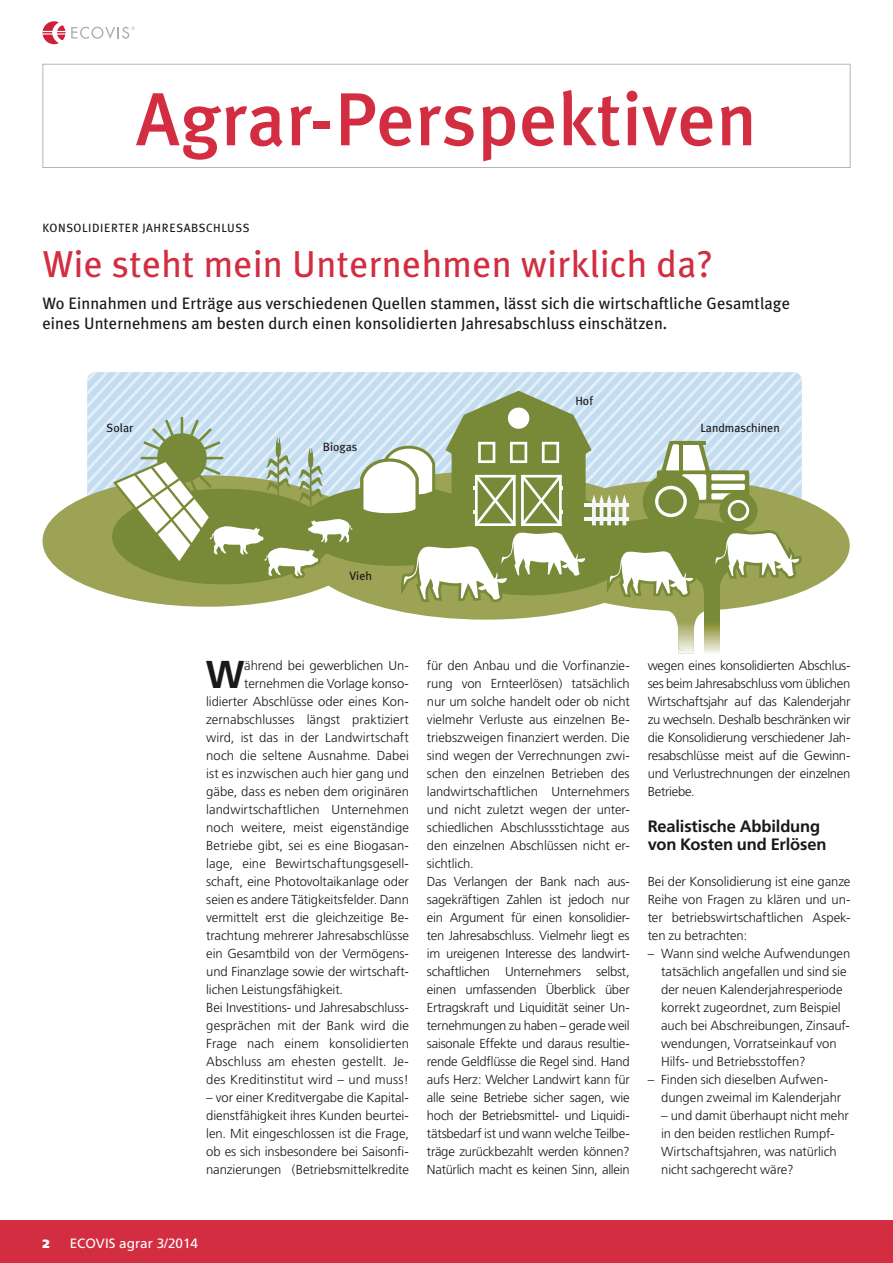
<style>
.page{position:relative;width:893px;height:1263px;background:#fff}
.page>*{position:absolute;margin:0;border:0;box-sizing:border-box;transform-origin:0 0}
.t1{font:500 75px "Meta Plus";letter-spacing:.01em;color:#d32d41}
.t2{font:700 38.85px "Frutiger";color:#1a181b}
.t3{font:37.5px "Meta Plus";letter-spacing:.01em;color:#d32d41}
.t4{font:16.5px/19.5px "Meta Plus";letter-spacing:.005em;color:#1a181b}
.t5{font:700 16.5px/18px "Frutiger";letter-spacing:-.01em;color:#1a181b}
.t6{font:13.5px "Frutiger";color:#fff}
.t7{font:300 13.05px/18px "Frutiger";letter-spacing:-.005em;color:#1a181b}
.t8{font:12px "Meta Plus";letter-spacing:.005em;color:#1a181b}
.t9{font:12px "Meta Plus";letter-spacing:.04em;color:#1a181b}
.t10{font:900 12px "Frutiger";color:#fff}
</style>
<div class="page">
<div style="left:0;top:1220px;width:893px;height:43px;background:#d32d41"></div>
<svg style="left:71px;top:27px;width:64px;height:12px"></svg>
<svg style="left:43px;top:21px;width:22px;height:23px"></svg>
<svg style="left:43px;top:64px;width:807px;height:104px"></svg>
<svg style="left:43px;top:372px;width:807px;height:282px"></svg>
<h1 class="t1" style="left:136px;top:76px;width:622px">Agrar-Perspektiven</h1>
<p class="t9" style="left:43px;top:221px;width:209px">KONSOLIDIERTER JAHRESABSCHLUSS</p>
<h3 class="t3" style="left:43px;top:242px;width:672px">Wie steht mein Unternehmen wirklich da?</h3>
<p class="t4" style="left:43px;top:293px;width:749px">Wo Einnahmen und Erträge aus verschiedenen Quellen stammen, lässt sich die wirtschaftliche Gesamtlage eines Unternehmens am besten durch einen konsolidierten Jahresabschluss einschätzen.</p>
<p class="t8" style="left:107px;top:421px;width:28px">Solar</p>
<p class="t8" style="left:323px;top:440px;width:36px">Biogas</p>
<p class="t8" style="left:575px;top:393px;width:19px">Hof</p>
<p class="t8" style="left:700px;top:421px;width:81px">Landmaschinen</p>
<p class="t8" style="left:350px;top:569px;width:24px">Vieh</p>
<h2 class="t2" style="left:206px;top:652px;width:40px">W</h2>
<p class="t7" style="left:244px;top:656px;width:166px">ährend bei gewerblichen Un-</p>
<p class="t7" style="left:244px;top:674px;width:166px">ternehmen die Vorlage konso-</p>
<p class="t7" style="left:206px;top:692px;width:204px">lidierter Abschlüsse oder eines Kon-</p>
<p class="t7" style="left:206px;top:710px;width:204px">zernabschlusses längst praktiziert</p>
<p class="t7" style="left:206px;top:728px;width:204px">wird, ist das in der Landwirtschaft</p>
<p class="t7" style="left:206px;top:746px;width:204px">noch die seltene Ausnahme. Dabei</p>
<p class="t7" style="left:206px;top:764px;width:204px">ist es inzwischen auch hier gang und</p>
<p class="t7" style="left:206px;top:782px;width:204px">gäbe, dass es neben dem originären</p>
<p class="t7" style="left:206px;top:800px;width:204px">landwirtschaftlichen Unternehmen</p>
<p class="t7" style="left:206px;top:818px;width:204px">noch weitere, meist eigenständige</p>
<p class="t7" style="left:206px;top:836px;width:204px">Betriebe gibt, sei es eine Biogasan-</p>
<p class="t7" style="left:206px;top:854px;width:204px">lage, eine Bewirtschaftungsgesell-</p>
<p class="t7" style="left:206px;top:872px;width:204px">schaft, eine Photovoltaikanlage oder</p>
<p class="t7" style="left:206px;top:890px;width:204px">seien es andere Tätigkeitsfelder. Dann</p>
<p class="t7" style="left:206px;top:908px;width:204px">vermittelt erst die gleichzeitige Be-</p>
<p class="t7" style="left:206px;top:926px;width:204px">trachtung mehrerer Jahresabschlüsse</p>
<p class="t7" style="left:206px;top:944px;width:204px">ein Gesamtbild von der Vermögens-</p>
<p class="t7" style="left:206px;top:962px;width:204px">und Finanzlage sowie der wirtschaft-</p>
<p class="t7" style="left:206px;top:980px;width:138px">lichen Leistungsfähigkeit.</p>
<p class="t7" style="left:206px;top:998px;width:204px">Bei Investitions- und Jahresabschluss-</p>
<p class="t7" style="left:206px;top:1016px;width:204px">gesprächen mit der Bank wird die</p>
<p class="t7" style="left:206px;top:1034px;width:204px">Frage nach einem konsolidierten</p>
<p class="t7" style="left:206px;top:1052px;width:204px">Abschluss am ehesten gestellt. Je-</p>
<p class="t7" style="left:206px;top:1070px;width:204px">des Kreditinstitut wird – und muss!</p>
<p class="t7" style="left:206px;top:1088px;width:204px;text-align:justify">– vor einer Kreditvergabe die Kapital&shy;dienstfähigkeit ihres Kunden beurtei&shy;len. Mit eingeschlossen ist die Frage, ob es sich insbesondere bei Saisonfi&shy;nanzierungen (Betriebsmittelkredite</p>
<p class="t7" style="left:427px;top:656px;width:204px">für den Anbau und die Vorfinanzie&shy;rung von Ernteerlösen) tatsächlich nur um solche handelt oder ob nicht vielmehr Verluste aus einzelnen Be&shy;triebszweigen finanziert werden. Die sind wegen der Verrechnungen zwi&shy;schen den einzelnen Betrieben des landwirtschaftlichen Unternehmers und nicht zuletzt wegen der unter&shy;schiedlichen Abschlussstichtage aus den einzelnen Abschlüssen nicht er&shy;sichtlich.<br>Das Verlangen der Bank nach aus&shy;sagekräftigen Zahlen ist jedoch nur ein Argument für einen konsolidier&shy;ten Jahresabschluss. Vielmehr liegt es im ureigenen Interesse des landwirt&shy;schaftlichen Unternehmers selbst, einen umfassenden Überblick über Ertragskraft und Liquidität seiner Un&shy;ternehmungen zu haben – gerade weil saisonale Effekte und daraus resultie&shy;rende Geldflüsse die Regel sind. Hand aufs Herz: Welcher Landwirt kann für alle seine Betriebe sicher sagen, wie hoch der Betriebsmittel- und Liquidi&shy;tätsbedarf ist und wann welche Teilbe&shy;träge zurückbezahlt werden können?<br>Natürlich macht es keinen Sinn, allein</p>
<p class="t7" style="left:648px;top:656px;width:204px;text-align:justify">wegen eines konsolidierten Abschlus&shy;ses beim Jahresabschluss vom üblichen Wirtschaftsjahr auf das Kalenderjahr zu wechseln. Deshalb beschränken wir die Konsolidierung verschiedener Jah&shy;resabschlüsse meist auf die Gewinn&shy;und Verlustrechnungen der einzelnen Betriebe.</p>
<p class="t5" style="left:648px;top:817px;width:180px">Realistische Abbildung von Kosten und Erlösen</p>
<p class="t7" style="left:648px;top:872px;width:204px;text-align:justify">Bei der Konsolidierung ist eine ganze Reihe von Fragen zu klären und un&shy;ter betriebswirtschaftlichen Aspek&shy;ten zu betrachten:</p>
<p class="t7" style="left:661px;top:944px;width:191px;text-indent:-13px">– Wann sind welche Aufwendungen tatsächlich angefallen und sind sie der neuen Kalenderjahresperiode korrekt zugeordnet, zum Beispiel auch bei Abschreibungen, Zinsauf&shy;wendungen, Vorratseinkauf von Hilfs- und Betriebsstoffen?</p>
<p class="t7" style="left:661px;top:1070px;width:181px;text-indent:-13px">– Finden sich dieselben Aufwen&shy;dungen zweimal im Kalenderjahr</p>
<p class="t7" style="left:661px;top:1106px;width:189px">– und damit überhaupt nicht mehr in den beiden restlichen Rumpf-<br>Wirtschaftsjahren, was natürlich nicht sachgerecht wäre?</p>
<p class="t10" style="left:43px;top:1236px;width:9px">2</p>
<p class="t6" style="left:70px;top:1235px;width:130px">ECOVIS agrar 3/2014</p>
</div>
